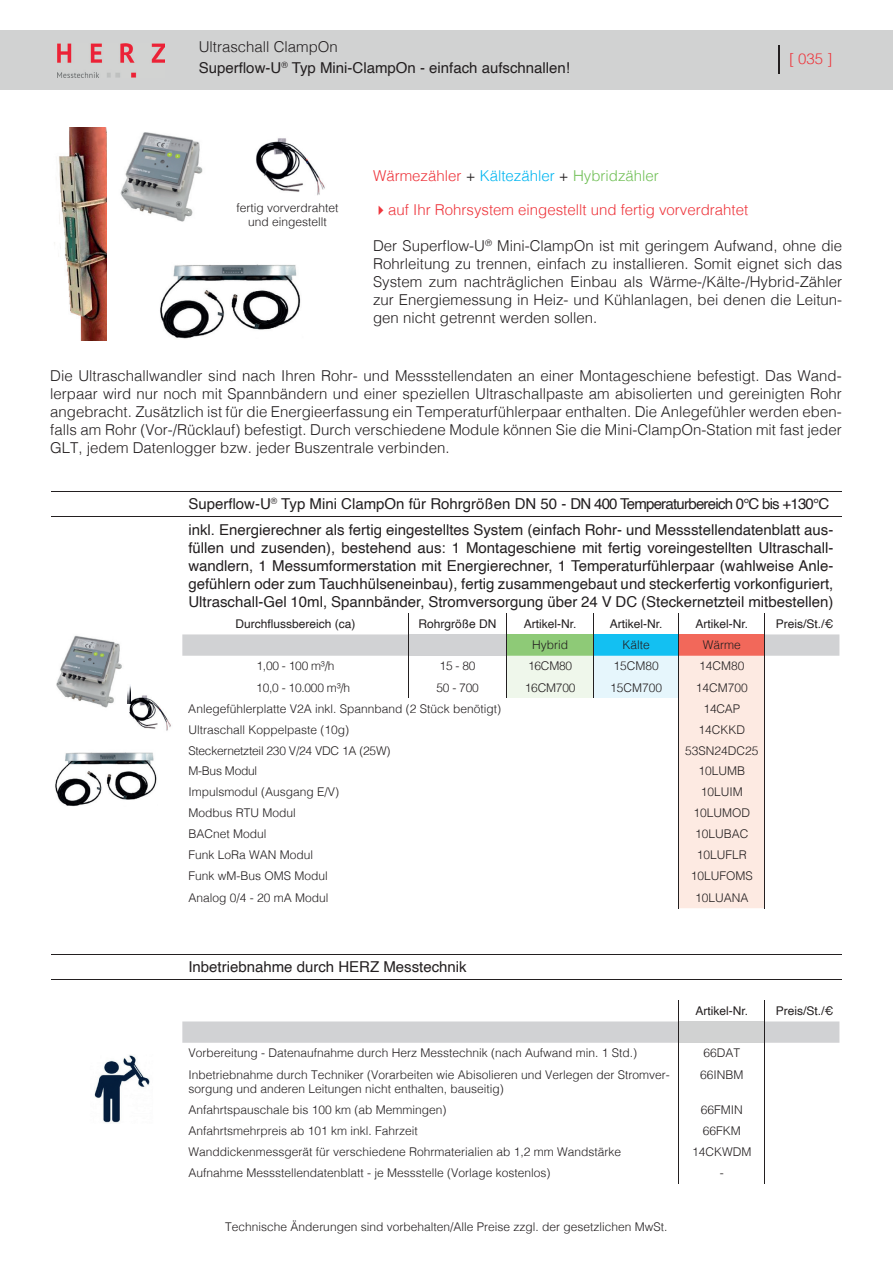
<style>
.page{position:relative;width:893px;height:1263px;background:#fff}
.page>*{position:absolute;margin:0;border:0;box-sizing:border-box;transform-origin:0 0}
.t1{font:300 15px/18px "Helvetica";color:#231f20;text-align:justify}
.t2{font:15px/18px "Helvetica";color:#231f20}
.t3{font:300 15px "Helvetica";color:#ee363d}
.t4{font:300 15px "Helvetica";color:#71c057}
.t5{font:300 12px/14.4px "Helvetica";color:#231f20}
.t6{font:12px "Helvetica";color:#231f20}
.t7{font:300 12px "Helvetica";letter-spacing:-.02em;color:#231f20}
.s1{font-weight:300}
.s2{color:#ee363d}
.s3{color:#231f20}
.s4{color:#00b5f0}
</style>
<div class="page">
<div style="left:0;top:30px;width:893px;height:59px;background:#d1d2d2"></div>
<img style="left:57px;top:44px;width:107px;height:33px">
<svg style="left:778px;top:45px;width:1px;height:29px"></svg>
<svg style="left:182px;top:613px;width:657px;height:295px"></svg>
<hr style="left:51px;top:491px;width:791px;height:1px;background:#231f20">
<hr style="left:51px;top:516px;width:791px;height:1px;background:#231f20">
<img style="left:55px;top:752px;width:102px;height:55px">
<img style="left:56px;top:635px;width:75px;height:73px">
<img style="left:129px;top:695px;width:42px;height:36px">
<img style="left:120px;top:692px;width:11px;height:19px">
<img style="left:127px;top:678px;width:3px;height:26px">
<hr style="left:679px;top:1064px;width:1px;height:35px;background:#231f20">
<hr style="left:765px;top:1064px;width:1px;height:35px;background:#231f20">
<svg style="left:182px;top:1000px;width:657px;height:64px"></svg>
<hr style="left:51px;top:954px;width:791px;height:1px;background:#231f20">
<hr style="left:51px;top:979px;width:791px;height:1px;background:#231f20">
<img style="left:94px;top:1055px;width:56px;height:68px">
<img style="left:54px;top:128px;width:52px;height:212px">
<img style="left:160px;top:264px;width:141px;height:75px">
<img style="left:120px;top:132px;width:83px;height:90px">
<img style="left:256px;top:138px;width:69px;height:58px">
<p class="t2" style="left:199px;top:37px;width:373px;line-height:21px"><span class="s1">Ultraschall ClampOn<br></span>Superflow-U<sup>®</sup> Typ Mini-ClampOn - einfach aufschnallen!</p>
<p class="t3" style="left:789px;top:46px;width:45px">[ 035 ]</p>
<p class="t4" style="left:373px;top:163px;width:287px"><span class="s2">Wärmezähler</span> <span class="s3">+</span> <span class="s4">Kältezähler</span> <span class="s3">+</span> Hybridzähler</p>
<p class="t5" style="left:237px;top:199px;width:104px;text-align:center">fertig vorverdrahtet und eingestellt</p>
<p class="t3" style="left:373px;top:197px;width:377px">✔auf Ihr Rohrsystem eingestellt und fertig vorverdrahtet</p>
<p class="t1" style="left:373px;top:236px;width:471px">Der Superflow-U<sup>®</sup> Mini-ClampOn ist mit geringem Aufwand, ohne die Rohrleitung zu trennen, einfach zu installieren. Somit eignet sich das System zum nachträglichen Einbau als Wärme-/Kälte-/Hybrid-Zähler zur Energiemessung in Heiz- und Kühlanlagen, bei denen die Leitun&shy;gen nicht getrennt werden sollen.</p>
<p class="t1" style="left:50px;top:365px;width:793px">Die Ultraschallwandler sind nach Ihren Rohr- und Messstellendaten an einer Montageschiene befestigt. Das Wand&shy;lerpaar wird nur noch mit Spannbändern und einer speziellen Ultraschallpaste am abisolierten und gereinigten Rohr angebracht. Zusätzlich ist für die Energieerfassung ein Temperaturfühlerpaar enthalten. Die Anlegefühler werden eben&shy;falls am Rohr (Vor-/Rücklauf) befestigt. Durch verschiedene Module können Sie die Mini-ClampOn-Station mit fast jeder GLT, jedem Datenlogger bzw. jeder Buszentrale verbinden.</p>
<p class="t2" style="left:188px;top:490px;width:647px;line-height:26.5px">Superflow-U<sup>®</sup> Typ Mini ClampOn für Rohrgrößen DN 50 - DN 400 Temperaturbereich 0°C bis +130°C inkl. Energierechner als fertig eingestelltes System (einfach Rohr- und Messstellendatenblatt aus-</p>
<p class="t2" style="left:188px;top:539px;width:647px;text-align:justify">füllen und zusenden), bestehend aus: 1 Montageschiene mit fertig voreingestellten Ultraschall&shy;wandlern, 1 Messumformerstation mit Energierechner, 1 Temperaturfühlerpaar (wahlweise Anle&shy;gefühlern oder zum Tauchhülseneinbau), fertig zusammengebaut und steckerfertig vorkonfiguriert, Ultraschall-Gel 10ml, Spannbänder, Stromversorgung über 24 V DC (Steckernetzteil mitbestellen)</p>
<p class="t6" style="left:235px;top:615px;width:122px">Durchflussbereich (ca)</p>
<p class="t6" style="left:419px;top:615px;width:80px">Rohrgröße DN</p>
<p class="t6" style="left:524px;top:615px;width:54px">Artikel-Nr.</p>
<p class="t6" style="left:610px;top:615px;width:54px">Artikel-Nr.</p>
<p class="t6" style="left:695px;top:615px;width:54px">Artikel-Nr.</p>
<p class="t6" style="left:776px;top:615px;width:59px">Preis/St./€</p>
<p class="t5" style="left:532px;top:637px;width:37px">Hybrid</p>
<p class="t5" style="left:623px;top:637px;width:29px">Kälte</p>
<p class="t5" style="left:703px;top:637px;width:40px">Wärme</p>
<p class="t5" style="left:256px;top:658px;width:80px">1,00 - 100 m³/h</p>
<p class="t5" style="left:440px;top:658px;width:37px">15 - 80</p>
<p class="t5" style="left:528px;top:658px;width:46px">16CM80</p>
<p class="t5" style="left:614px;top:658px;width:47px">15CM80</p>
<p class="t5" style="left:699px;top:658px;width:47px">14CM80</p>
<p class="t5" style="left:256px;top:679px;width:95px">10,0 - 10.000 m³/h</p>
<p class="t5" style="left:436px;top:679px;width:44px">50 - 700</p>
<p class="t7" style="left:525px;top:677px;width:52px">16CM700</p>
<p class="t5" style="left:610px;top:679px;width:54px">15CM700</p>
<p class="t5" style="left:696px;top:679px;width:54px">14CM700</p>
<p class="t5" style="left:188px;top:700px;width:314px">Anlegefühlerplatte V2A inkl. Spannband (2 Stück benötigt)</p>
<p class="t5" style="left:704px;top:700px;width:38px">14CAP</p>
<p class="t5" style="left:188px;top:721px;width:162px">Ultraschall Koppelpaste (10g)</p>
<p class="t5" style="left:698px;top:721px;width:48px">14CKKD</p>
<p class="t7" style="left:188px;top:740px;width:204px">Steckernetzteil 230 V/24 VDC 1A (25W)</p>
<p class="t5" style="left:685px;top:742px;width:75px">53SN24DC25</p>
<p class="t7" style="left:188px;top:761px;width:70px">M-Bus Modul</p>
<p class="t5" style="left:698px;top:763px;width:48px">10LUMB</p>
<p class="t5" style="left:188px;top:784px;width:152px">Impulsmodul (Ausgang E/V)</p>
<p class="t5" style="left:701px;top:784px;width:44px">10LUIM</p>
<p class="t5" style="left:188px;top:804px;width:109px">Modbus RTU Modul</p>
<p class="t5" style="left:693px;top:804px;width:58px">10LUMOD</p>
<p class="t5" style="left:188px;top:825px;width:80px">BACnet Modul</p>
<p class="t5" style="left:695px;top:825px;width:55px">10LUBAC</p>
<p class="t5" style="left:188px;top:847px;width:126px">Funk LoRa WAN Modul</p>
<p class="t5" style="left:697px;top:847px;width:52px">10LUFLR</p>
<p class="t5" style="left:188px;top:868px;width:141px">Funk wM-Bus OMS Modul</p>
<p class="t5" style="left:691px;top:868px;width:64px">10LUFOMS</p>
<p class="t5" style="left:188px;top:889px;width:142px">Analog 0/4 - 20 mA Modul</p>
<p class="t5" style="left:695px;top:889px;width:55px">10LUANA</p>
<p class="t2" style="left:188px;top:958px;width:280px">Inbetriebnahme durch HERZ Messtechnik</p>
<p class="t6" style="left:695px;top:1001px;width:54px">Artikel-Nr.</p>
<p class="t6" style="left:776px;top:1001px;width:59px">Preis/St./€</p>
<p class="t5" style="left:188px;top:1045px;width:450px">Vorbereitung - Datenaufnahme durch Herz Messtechnik (nach Aufwand min. 1 Std.)</p>
<p class="t5" style="left:703px;top:1045px;width:38px">66DAT</p>
<p class="t5" style="left:188px;top:1066px;width:483px">Inbetriebnahme durch Techniker (Vorarbeiten wie Abisolieren und Verlegen der Stromver&shy;sorgung und anderen Leitungen nicht enthalten, bauseitig)</p>
<p class="t5" style="left:700px;top:1066px;width:45px">66INBM</p>
<p class="t5" style="left:188px;top:1101px;width:260px">Anfahrtspauschale bis 100 km (ab Memmingen)</p>
<p class="t5" style="left:701px;top:1101px;width:44px">66FMIN</p>
<p class="t5" style="left:188px;top:1122px;width:231px">Anfahrtsmehrpreis ab 101 km inkl. Fahrzeit</p>
<p class="t5" style="left:703px;top:1122px;width:40px">66FKM</p>
<p class="t5" style="left:188px;top:1144px;width:434px">Wanddickenmessgerät für verschiedene Rohrmaterialien ab 1,2 mm Wandstärke</p>
<p class="t5" style="left:692px;top:1144px;width:61px">14CKWDM</p>
<p class="t5" style="left:188px;top:1165px;width:364px">Aufnahme Messstellendatenblatt - je Messstelle (Vorlage kostenlos)</p>
<p class="t5" style="left:720px;top:1165px;width:5px">-</p>
<p class="t5" style="left:225px;top:1219px;width:444px">Technische Änderungen sind vorbehalten/Alle Preise zzgl. der gesetzlichen MwSt.</p>
</div>
